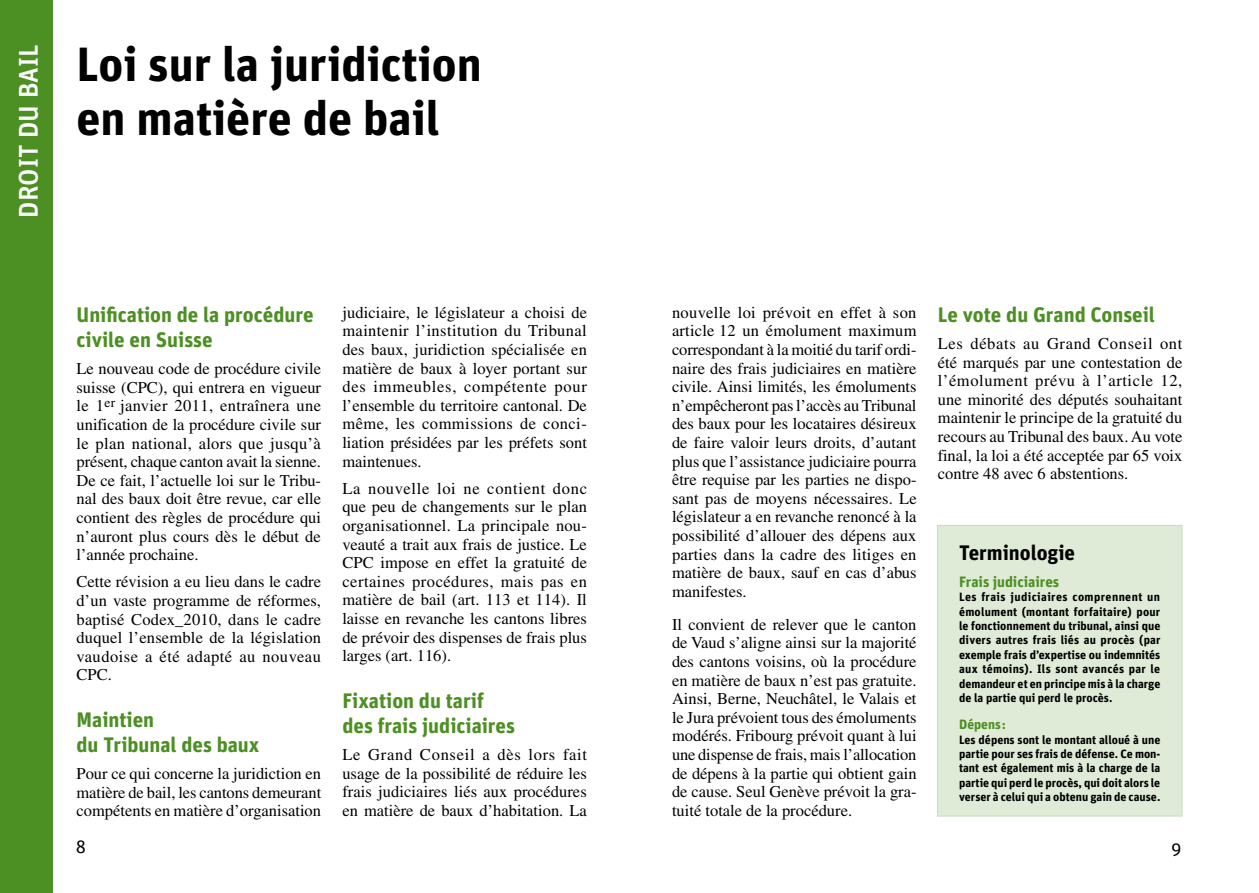
<style>
.page{position:relative;width:1259px;height:893px;background:#fff}
.page>*{position:absolute;margin:0;border:0;box-sizing:border-box;transform-origin:0 0}
.t1{font:700 48px/54px "Unit";color:#000}
.t2{font:500 27px "Unit";color:#fff}
.t3{font:700 21px/25.2px "Unit";color:#4c8f22}
.t4{font:700 21px "Unit";color:#000}
.t5{font:18px "Unit";color:#000}
.t6{font:16.5px/18.6px "Times";color:#000;text-align:justify}
.t7{font:700 15px "Unit";color:#4c8f22}
.t8{font:700 13.5px "Unit";color:#4c8f22}
.t9{font:700 12px/14.4px "Unit";color:#000;text-align:justify}
</style>
<div class="page">
<div style="left:0;top:0;width:53px;height:893px;background:#4c8f22"></div>
<div style="left:937px;top:525px;width:245px;height:291px;background:#dfebd7"></div>
<div style="left:937px;top:525px;width:245px;height:291px;border:1px solid #c9debd"></div>
<h2 class="t2" style="left:11px;top:218px;width:175px;rotate:-90deg">DROIT DU BAIL</h2>
<h1 class="t1" style="left:77px;top:37px;width:407px">Loi sur la juridiction en matière de bail</h1>
<p class="t3" style="left:77px;top:302px;width:239px">Unification de la procédure civile en Suisse</p>
<p class="t6" style="left:77px;top:359px;width:246px">Le nouveau code de procédure civile suisse (CPC), qui entrera en vigueur le 1<sup>er</sup> janvier 2011, entraînera une unification de la procédure civile sur le plan national, alors que jusqu’à présent, chaque canton avait la sienne.<br>De ce fait, l’actuelle loi sur le Tribu&shy;nal des baux doit être revue, car elle contient des règles de procédure qui n’auront plus cours dès le début de l’année prochaine.</p>
<p class="t6" style="left:77px;top:572px;width:246px">Cette révision a eu lieu dans le cadre d’un vaste programme de réformes, baptisé Codex_2010, dans le cadre duquel l’ensemble de la législation vaudoise a été adapté au nouveau CPC.</p>
<p class="t3" style="left:77px;top:706px;width:184px">Maintien<br>du Tribunal des baux</p>
<p class="t6" style="left:77px;top:764px;width:246px">Pour ce qui concerne la juridiction en matière de bail, les cantons demeurant compétents en matière d’organisation</p>
<p class="t6" style="left:342px;top:303px;width:246px">judiciaire, le législateur a choisi de maintenir l’institution du Tribunal des baux, juridiction spécialisée en matière de baux à loyer portant sur des immeubles, compétente pour l’ensemble du territoire cantonal. De même, les commissions de conci&shy;liation présidées par les préfets sont maintenues.</p>
<p class="t6" style="left:342px;top:479px;width:246px">La nouvelle loi ne contient donc que peu de changements sur le plan organisationnel. La principale nou&shy;veauté a trait aux frais de justice. Le CPC impose en effet la gratuité de certaines procédures, mais pas en matière de bail (art. 113 et 114). Il laisse en revanche les cantons libres de prévoir des dispenses de frais plus larges (art. 116).</p>
<p class="t3" style="left:342px;top:687px;width:174px">Fixation du tarif des frais judiciaires</p>
<p class="t6" style="left:342px;top:745px;width:246px">Le Grand Conseil a dès lors fait usage de la possibilité de réduire les frais judiciaires liés aux procédures en matière de baux d’habitation. La</p>
<p class="t6" style="left:672px;top:303px;width:246px">nouvelle loi prévoit en effet à son article 12 un émolument maximum correspondant à la moitié du tarif ordi&shy;naire des frais judiciaires en matière civile. Ainsi limités, les émoluments n’empêcheront pas l’accès au Tribunal des baux pour les locataires désireux de faire valoir leurs droits, d’autant plus que l’assistance judiciaire pourra être requise par les parties ne dispo&shy;sant pas de moyens nécessaires. Le législateur a en revanche renoncé à la possibilité d’allouer des dépens aux parties dans la cadre des litiges en matière de baux, sauf en cas d’abus manifestes.</p>
<p class="t6" style="left:672px;top:615px;width:246px">Il convient de relever que le canton de Vaud s’aligne ainsi sur la majorité des cantons voisins, où la procédure en matière de baux n’est pas gratuite.<br>Ainsi, Berne, Neuchâtel, le Valais et le Jura prévoient tous des émoluments modérés. Fribourg prévoit quant à lui une dispense de frais, mais l’allocation de dépens à la partie qui obtient gain de cause. Seul Genève prévoit la gra&shy;tuité totale de la procédure.</p>
<p class="t3" style="left:938px;top:302px;width:219px">Le vote du Grand Conseil</p>
<p class="t6" style="left:938px;top:334px;width:246px">Les débats au Grand Conseil ont été marqués par une contestation de l’émolument prévu à l’article 12, une minorité des députés souhaitant maintenir le principe de la gratuité du recours au Tribunal des baux. Au vote final, la loi a été acceptée par 65 voix contre 48 avec 6 abstentions.</p>
<p class="t4" style="left:959px;top:539px;width:118px">Terminologie</p>
<p class="t7" style="left:959px;top:572px;width:102px">Frais judiciaires</p>
<p class="t9" style="left:959px;top:590px;width:203px">Les frais judiciaires comprennent un émolument (montant forfaitaire) pour le fonctionnement du tribunal, ainsi que divers autres frais liés au procès (par exemple frais d’expertise ou indemnités aux témoins). Ils sont avancés par le demandeur et en principe mis à la charge de la partie qui perd le procès.</p>
<p class="t8" style="left:959px;top:716px;width:49px">Dépens:</p>
<p class="t9" style="left:959px;top:732px;width:203px">Les dépens sont le montant alloué à une partie pour ses frais de défense. Ce mon&shy;tant est également mis à la charge de la partie qui perd le procès, qui doit alors le verser à celui qui a obtenu gain de cause.</p>
<p class="t5" style="left:76px;top:835px;width:12px">8</p>
<p class="t5" style="left:1171px;top:838px;width:12px">9</p>
</div>
